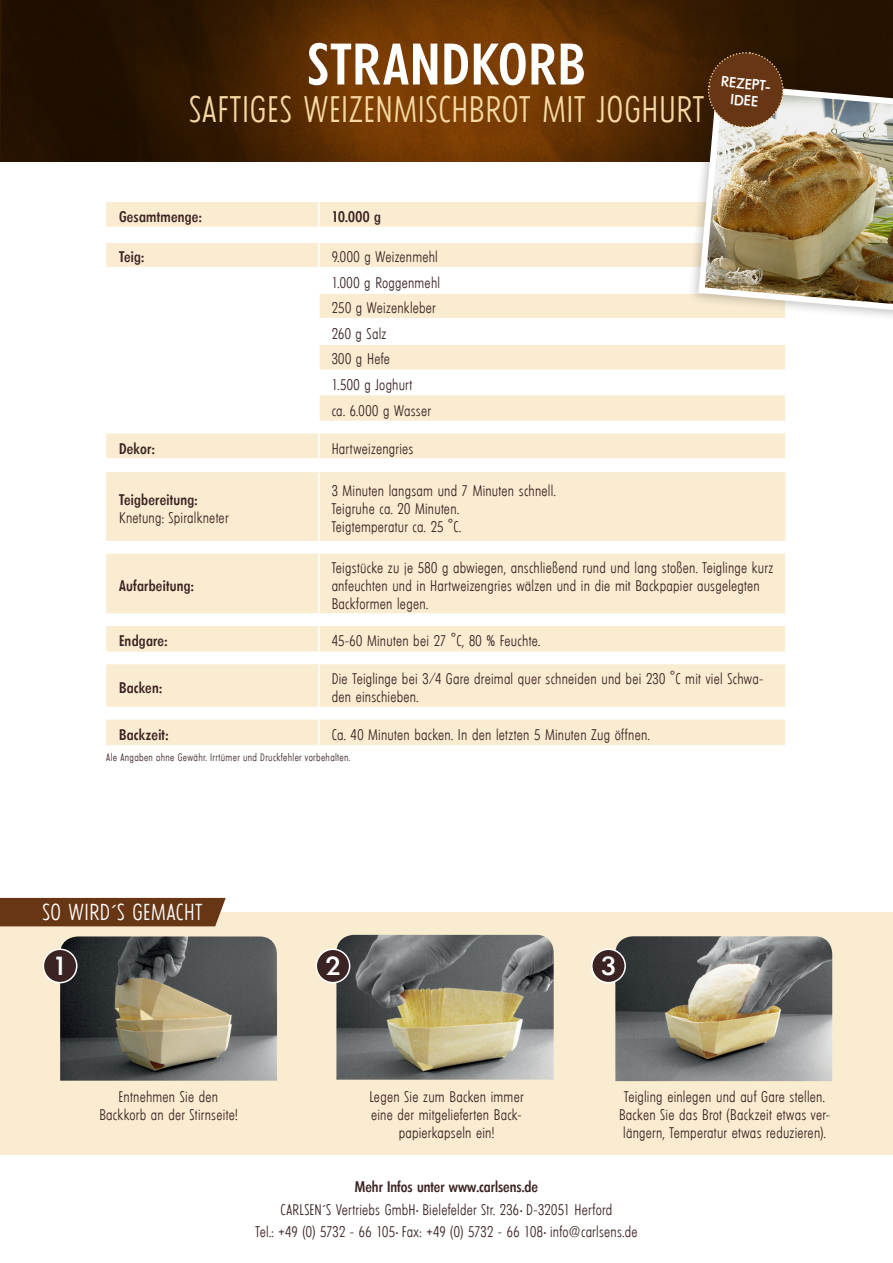
<style>
.page{position:relative;width:893px;height:1263px;background:#fff}
.page>*{position:absolute;margin:0;border:0;box-sizing:border-box;transform-origin:0 0}
.Titel{font:500 condensed 56.7px "Limerick";letter-spacing:.025em;color:#fff}
.Untertitel{font:300 condensed 36px "Limerick";letter-spacing:.02em;color:#f6d8a3}
.t1{font:500 25.5px "Limerick";color:#fff}
.Untertitel-2{font:300 condensed 22.5px "Limerick";letter-spacing:.025em;color:#fff}
.Text{font:300 condensed 15px/18px "Limerick";letter-spacing:.015em;color:#3c2323}
.Headline_Tabelle{font:500 condensed 15px "Limerick";letter-spacing:.015em;color:#3c2323}
.t2{font:500 14.25px "Limerick";color:#fff}
.Text-2{font:300 condensed 10.5px "Limerick";letter-spacing:.03em;color:#3c2323}
.s1{font-family:"Myriad Pro";font-weight:400;font-stretch:normal}
</style>
<div class="page">
<img style="left:0;top:0;width:893px;height:162px">
<div style="left:106px;top:243px;width:679px;height:178px;background:#faecd1"></div>
<svg style="left:106px;top:268px;width:679px;height:127px"></svg>
<svg style="left:106px;top:294px;width:212px;height:127px"></svg>
<hr style="left:106px;top:267px;width:213px;height:1px;background:#fff">
<hr style="left:319px;top:267px;width:468px;height:1px;background:#fff">
<hr style="left:106px;top:292px;width:213px;height:2px;background:#fff">
<hr style="left:319px;top:292px;width:468px;height:2px;background:#fff">
<hr style="left:106px;top:318px;width:213px;height:1px;background:#fff">
<hr style="left:319px;top:318px;width:468px;height:1px;background:#fff">
<hr style="left:106px;top:343px;width:213px;height:2px;background:#fff">
<hr style="left:319px;top:343px;width:468px;height:2px;background:#fff">
<hr style="left:318px;top:243px;width:2px;height:24px;background:#fff">
<hr style="left:318px;top:268px;width:2px;height:24px;background:#fff">
<hr style="left:318px;top:294px;width:2px;height:24px;background:#fff">
<hr style="left:318px;top:319px;width:2px;height:24px;background:#fff">
<hr style="left:318px;top:345px;width:2px;height:25px;background:#fff">
<hr style="left:318px;top:370px;width:2px;height:25px;background:#fff">
<hr style="left:318px;top:395px;width:2px;height:26px;background:#fff">
<div style="left:106px;top:473px;width:679px;height:68px;background:#faecd1"></div>
<hr style="left:318px;top:473px;width:2px;height:68px;background:#fff">
<div style="left:106px;top:554px;width:679px;height:59px;background:#faecd1"></div>
<hr style="left:318px;top:554px;width:2px;height:59px;background:#fff">
<div style="left:106px;top:626px;width:679px;height:25px;background:#faecd1"></div>
<hr style="left:318px;top:626px;width:2px;height:25px;background:#fff">
<div style="left:106px;top:202px;width:581px;height:25px;background:#faecd1"></div>
<hr style="left:318px;top:202px;width:2px;height:25px;background:#fff">
<div style="left:106px;top:433px;width:679px;height:25px;background:#faecd1"></div>
<hr style="left:318px;top:433px;width:2px;height:25px;background:#fff">
<div style="left:106px;top:664px;width:679px;height:43px;background:#faecd1"></div>
<hr style="left:318px;top:664px;width:2px;height:43px;background:#fff">
<div style="left:106px;top:720px;width:679px;height:25px;background:#faecd1"></div>
<hr style="left:318px;top:720px;width:2px;height:25px;background:#fff">
<div style="left:687px;top:77px;width:206px;height:246px;background:#231f20;opacity:.25"></div>
<img style="left:695px;top:80px;width:198px;height:235px">
<svg style="left:707px;top:51px;width:78px;height:78px;background:#6f482b"></svg>
<div style="left:0;top:912px;width:893px;height:242px;background:#faecd1"></div>
<img style="left:60px;top:936px;width:217px;height:145px">
<img style="left:336px;top:935px;width:218px;height:145px">
<img style="left:615px;top:936px;width:217px;height:145px">
<div style="left:0;top:898px;width:226px;height:28px;background:#673715"></div>
<div style="left:43px;top:949px;width:34px;height:34px;background:#3c2323;border-radius:50%"></div>
<div style="left:43px;top:948px;width:34px;height:35px;border:2px solid #fff;border-radius:50%"></div>
<div style="left:592px;top:949px;width:33px;height:34px;background:#3c2323;border-radius:50%"></div>
<div style="left:591px;top:948px;width:35px;height:35px;border:2px solid #fff;border-radius:50%"></div>
<div style="left:316px;top:949px;width:34px;height:34px;background:#3c2323;border-radius:50%"></div>
<div style="left:315px;top:948px;width:35px;height:35px;border:2px solid #fff;border-radius:50%"></div>
<p class="Titel" style="left:308px;top:32px;width:279px">STRANDKORB</p>
<p class="Untertitel" style="left:189px;top:88px;width:516px">SAFTIGES WEIZENMISCHBROT MIT JOGHURT</p>
<p class="t2" style="left:722px;top:72px;width:53px;rotate:5deg">REZEPT-</p>
<p class="t2" style="left:731px;top:90px;width:29px;rotate:5deg">IDEE</p>
<p class="Headline_Tabelle" style="left:119px;top:208px;width:84px">Gesamtmenge:</p>
<p class="Headline_Tabelle" style="left:332px;top:208px;width:51px">10.000 g</p>
<p class="Headline_Tabelle" style="left:119px;top:248px;width:27px">Teig:</p>
<p class="Text" style="left:332px;top:249px;width:108px">9.000 g Weizenmehl</p>
<p class="Text" style="left:332px;top:274px;width:110px">1.000 g Roggenmehl</p>
<p class="Text" style="left:332px;top:300px;width:106px">250 g Weizenkleber</p>
<p class="Text" style="left:332px;top:325px;width:56px">260 g Salz</p>
<p class="Text" style="left:332px;top:351px;width:60px">300 g Hefe</p>
<p class="Text" style="left:332px;top:376px;width:82px">1.500 g Joghurt</p>
<p class="Text" style="left:332px;top:402px;width:101px">ca. 6.000 g Wasser</p>
<p class="Headline_Tabelle" style="left:119px;top:440px;width:37px">Dekor:</p>
<p class="Text" style="left:332px;top:440px;width:83px">Hartweizengries</p>
<p class="Headline_Tabelle" style="left:119px;top:491px;width:80px">Teigbereitung:</p>
<p class="Text" style="left:119px;top:510px;width:111px">Knetung: Spiralkneter</p>
<p class="Text" style="left:332px;top:483px;width:226px">3 Minuten langsam und 7 Minuten schnell.</p>
<p class="Text" style="left:332px;top:501px;width:129px">Teigruhe ca. 20 Minuten.</p>
<p class="Text" style="left:332px;top:519px;width:131px">Teigtemperatur ca. 25 <sup>°</sup>C.</p>
<p class="Headline_Tabelle" style="left:119px;top:577px;width:76px">Aufarbeitung:</p>
<p class="Text" style="left:332px;top:559px;width:443px">Teigstücke zu je 580 g abwiegen, anschließend rund und lang stoßen. Teiglinge kurz anfeuchten und in Hartweizengries wälzen und in die mit Backpapier ausgelegten<br>Backformen legen.</p>
<p class="Headline_Tabelle" style="left:119px;top:632px;width:50px">Endgare:</p>
<p class="Text" style="left:332px;top:632px;width:210px">45-60 Minuten bei 27 <sup>°</sup>C, 80 % Feuchte.</p>
<p class="Headline_Tabelle" style="left:119px;top:679px;width:45px">Backen:</p>
<p class="Text" style="left:332px;top:670px;width:433px">Die Teiglinge bei 3/4 Gare dreimal quer schneiden und bei 230 <sup>°</sup>C mit viel Schwa&shy;den einschieben.</p>
<p class="Headline_Tabelle" style="left:119px;top:726px;width:51px">Backzeit:</p>
<p class="Text" style="left:332px;top:726px;width:320px">Ca. 40 Minuten backen. In den letzten 5 Minuten Zug öffnen.</p>
<p class="Text-2" style="left:106px;top:751px;width:246px">Ale Angaben ohne Gewähr. Irrtümer und Druckfehler vorbehalten.</p>
<p class="Untertitel-2" style="left:43px;top:899px;width:161px">SO WIRD´S GEMACHT</p>
<p class="t1" style="left:52px;top:949px;width:17px">1</p>
<p class="t1" style="left:325px;top:949px;width:17px">2</p>
<p class="t1" style="left:601px;top:949px;width:17px">3</p>
<p class="Text" style="left:119px;top:1088px;width:101px">Entnehmen Sie den</p>
<p class="Text" style="left:99px;top:1106px;width:140px">Backkorb an der Stirnseite!</p>
<p class="Text" style="left:369px;top:1088px;width:156px">Legen Sie zum Backen immer</p>
<p class="Text" style="left:371px;top:1106px;width:152px;text-align:center">eine der mitgelieferten Back&shy;papierkapseln ein!</p>
<p class="Text" style="left:619px;top:1088px;width:213px;text-align:center">Teigling einlegen und auf Gare stellen.<br>Backen Sie das Brot (Backzeit etwas ver&shy;längern, Temperatur etwas reduzieren).</p>
<p class="Headline_Tabelle" style="left:355px;top:1178px;width:185px">Mehr Infos unter www.carlsens.de</p>
<p class="Text" style="left:281px;top:1201px;width:333px">CARLSEN´S Vertriebs GmbH<span class="s1">·</span> Bielefelder Str. 236<span class="s1">·</span> D-32051 Herford</p>
<p class="Text" style="left:255px;top:1223px;width:384px">Tel.: +49 (0) 5732 - 66 105<span class="s1">·</span> Fax: +49 (0) 5732 - 66 108<span class="s1">·</span> info@carlsens.de</p>
</div>
